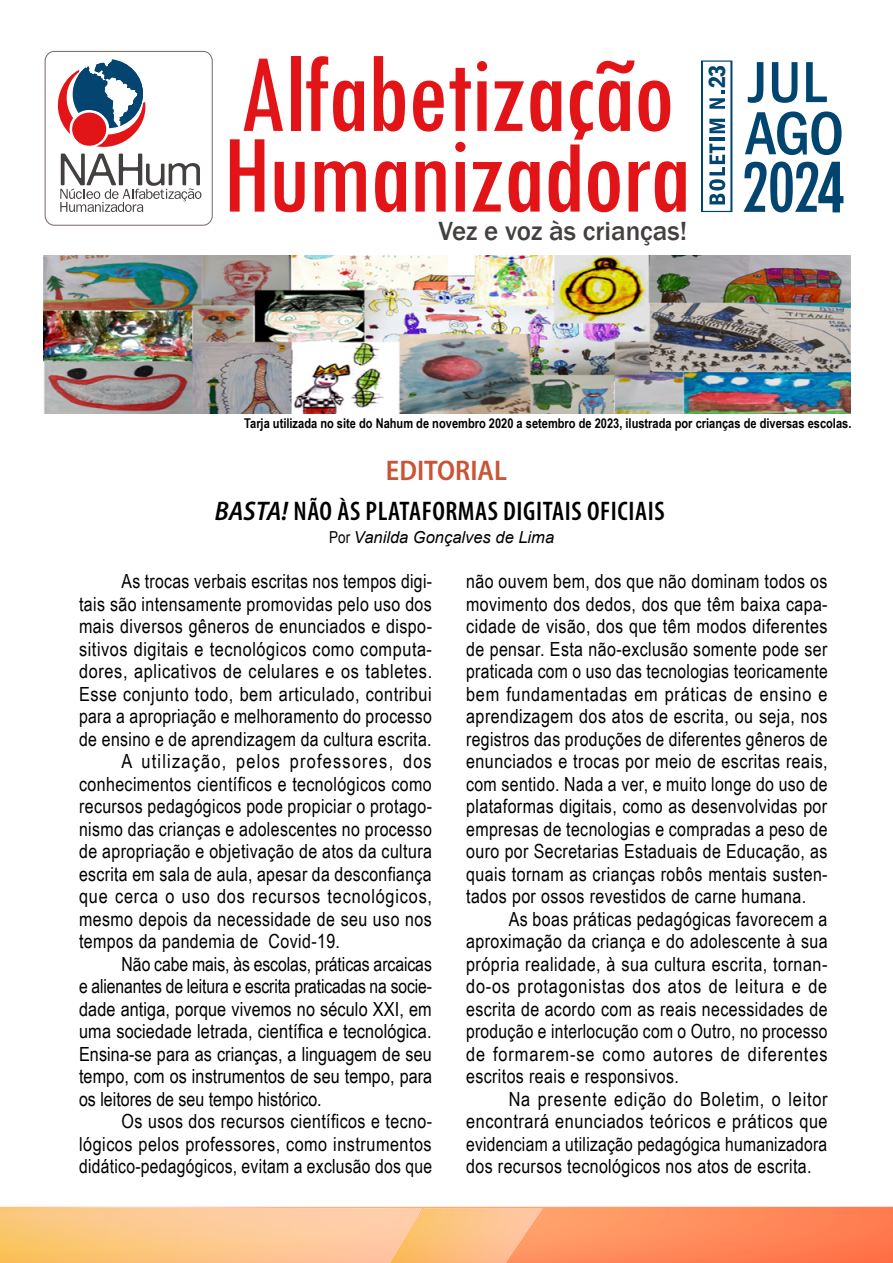
<style>
.page{position:relative;width:893px;height:1263px;background:#fff}
.page>*{position:absolute;margin:0;border:0;box-sizing:border-box;transform-origin:0 0}
.t1{font:72.45px "Bebas Neue";color:#004570;scale:.93 1}
.t2{font:500 condensed 63px "Franklin Gothic";color:#004570}
.t3{font:500 condensed 60px "Franklin Gothic";color:#004570}
.t4{font:28.5px "Myriad Variable Concept";letter-spacing:.15em;color:#c95436}
.t5{font:27px "Myriad Variable Concept";letter-spacing:.065em;color:#000}
.t6{font:500 27px "Franklin Gothic";color:#454040}
.t7{font:600 condensed 24px "Franklin Gothic";color:#004570}
.t8{font:19.5px/22.5px "Arial Narrow";letter-spacing:.02em;color:#000;text-align:justify}
.t9{font:19.5px "Arial Narrow";letter-spacing:-.005em;color:#000}
.t10{font:19.5px "Arial Narrow";letter-spacing:.04em;color:#000}
.t11{font:19.5px "Arial Narrow";letter-spacing:.06em;color:#000}
.t12{font:19.5px "Arial Narrow";color:#000}
.t13{font:italic 16.5px "Arial";color:#000}
.t14{font:700 13.5px "Arial Narrow";color:#000}
.s1{font-style:italic}
.s2{font-family:"Arial Narrow";font-style:normal}
</style>
<div class="page">
<img style="left:422px;top:1207px;width:471px;height:56px">
<img style="left:0;top:1207px;width:422px;height:56px">
<img style="left:390px;top:1208px;width:152px;height:55px">
<div style="left:45px;top:51px;width:168px;height:175px;border:1px solid #746661;border-radius:9px"></div>
<svg style="left:57px;top:59px;width:89px;height:88px"></svg>
<svg style="left:244px;top:59px;width:39px;height:72px"></svg>
<div style="left:291px;top:56px;width:9px;height:75px;background:#e31417"></div>
<svg style="left:306px;top:56px;width:58px;height:76px"></svg>
<svg style="left:374px;top:56px;width:31px;height:75px"></svg>
<svg style="left:230px;top:139px;width:34px;height:73px"></svg>
<svg style="left:275px;top:162px;width:30px;height:50px"></svg>
<svg style="left:315px;top:161px;width:51px;height:51px"></svg>
<svg style="left:375px;top:161px;width:31px;height:51px"></svg>
<svg style="left:413px;top:60px;width:273px;height:152px"></svg>
<svg style="left:701px;top:60px;width:31px;height:152px"></svg>
<svg style="left:743px;top:162px;width:75px;height:50px"></svg>
<svg style="left:60px;top:154px;width:141px;height:58px"></svg>
<img style="left:43px;top:255px;width:808px;height:159px">
<p class="t7" style="left:701px;top:88px;width:25px;rotate:-90deg">23</p>
<h3 class="t3" style="left:749px;top:43px;width:80px">JUL</h3>
<h2 class="t2" style="left:745px;top:92px;width:100px">AGO</h2>
<h3 class="t6" style="left:438px;top:214px;width:250px">Vez e voz às crianças!</h3>
<h1 class="t1" style="left:817px;top:146px;width:31px">4</h1>
<p class="t14" style="left:244px;top:413px;width:609px">Tarja utilizada no site do Nahum de novembro 2020 a setembro de 2023, ilustrada por crianças de diversas escolas.</p>
<h3 class="t4" style="left:386px;top:454px;width:119px">EDITORIAL</h3>
<h3 class="t5" style="left:215px;top:495px;width:450px"><span class="s1">BASTA!</span> NÃO ÀS PLATAFORMAS DIGITAIS OFICIAIS</h3>
<p class="t13" style="left:329px;top:527px;width:227px"><span class="s2">Por</span> Vanilda Gonçalves de Lima</p>
<p class="t8" style="left:122px;top:569px;width:312px">As trocas verbais escritas nos tempos digi-</p>
<p class="t8" style="left:79px;top:592px;width:354px">tais são intensamente promovidas pelo uso dos</p>
<p class="t8" style="left:79px;top:614px;width:354px">mais diversos gêneros de enunciados e dispo-</p>
<p class="t8" style="left:79px;top:637px;width:354px">sitivos digitais e tecnológicos como computa-</p>
<p class="t8" style="left:79px;top:659px;width:355px">dores, aplicativos de celulares e os tabletes.</p>
<p class="t8" style="left:79px;top:682px;width:354px">Esse conjunto todo, bem articulado, contribui</p>
<p class="t8" style="left:79px;top:704px;width:354px">para a apropriação e melhoramento do processo</p>
<p class="t8" style="left:79px;top:727px;width:354px">de ensino e de aprendizagem da cultura escrita.</p>
<p class="t11" style="left:122px;top:747px;width:312px">A utilização, pelos professores, dos</p>
<p class="t8" style="left:79px;top:772px;width:354px">conhecimentos científicos e tecnológicos como</p>
<p class="t8" style="left:79px;top:794px;width:354px">recursos pedagógicos pode propiciar o protago-</p>
<p class="t8" style="left:79px;top:817px;width:354px">nismo das crianças e adolescentes no processo</p>
<p class="t8" style="left:79px;top:839px;width:354px">de apropriação e objetivação de atos da cultura</p>
<p class="t8" style="left:79px;top:862px;width:354px">escrita em sala de aula, apesar da desconfiança</p>
<p class="t10" style="left:79px;top:882px;width:355px">que cerca o uso dos recursos tecnológicos,</p>
<p class="t8" style="left:79px;top:907px;width:354px">mesmo depois da necessidade de seu uso nos</p>
<p class="t8" style="left:79px;top:929px;width:262px">tempos da pandemia de Covid-19.</p>
<p class="t9" style="left:122px;top:950px;width:312px">Não cabe mais, às escolas, práticas arcaicas</p>
<p class="t9" style="left:79px;top:972px;width:354px">e alienantes de leitura e escrita praticadas na socie-</p>
<p class="t8" style="left:79px;top:997px;width:354px">dade antiga, porque vivemos no século XXI, em</p>
<p class="t8" style="left:79px;top:1019px;width:354px">uma sociedade letrada, científica e tecnológica.</p>
<p class="t8" style="left:79px;top:1042px;width:354px">Ensina-se para as crianças, a linguagem de seu</p>
<p class="t8" style="left:79px;top:1064px;width:355px">tempo, com os instrumentos de seu tempo, para</p>
<p class="t12" style="left:79px;top:1085px;width:244px">os leitores de seu tempo histórico.</p>
<p class="t8" style="left:122px;top:1109px;width:312px">Os usos dos recursos científicos e tecno-</p>
<p class="t8" style="left:79px;top:1132px;width:354px">lógicos pelos professores, como instrumentos</p>
<p class="t8" style="left:79px;top:1154px;width:355px">didático-pedagógicos, evitam a exclusão dos que</p>
<p class="t8" style="left:466px;top:569px;width:363px">não ouvem bem, dos que não dominam todos os movimento dos dedos, dos que têm baixa capa&shy;cidade de visão, dos que têm modos diferentes de pensar. Esta não-exclusão somente pode ser praticada com o uso das tecnologias teoricamente bem fundamentadas em práticas de ensino e aprendizagem dos atos de escrita, ou seja, nos registros das produções de diferentes gêneros de enunciados e trocas por meio de escritas reais, com sentido. Nada a ver, e muito longe do uso de plataformas digitais, como as desenvolvidas por empresas de tecnologias e compradas a peso de ouro por Secretarias Estaduais de Educação, as quais tornam as crianças robôs mentais susten&shy;tados por ossos revestidos de carne humana.</p>
<p class="t8" style="left:466px;top:907px;width:363px;text-indent:43px">As boas práticas pedagógicas favorecem a aproximação da criança e do adolescente à sua própria realidade, à sua cultura escrita, tornan&shy;do-os protagonistas dos atos de leitura e de escrita de acordo com as reais necessidades de produção e interlocução com o Outro, no processo de formarem-se como autores de diferentes escritos reais e responsivos.</p>
<p class="t8" style="left:466px;top:1087px;width:363px;text-indent:43px">Na presente edição do Boletim, o leitor encontrará enunciados teóricos e práticos que evidenciam a utilização pedagógica humanizadora dos recursos tecnológicos nos atos de escrita.</p>
</div>
